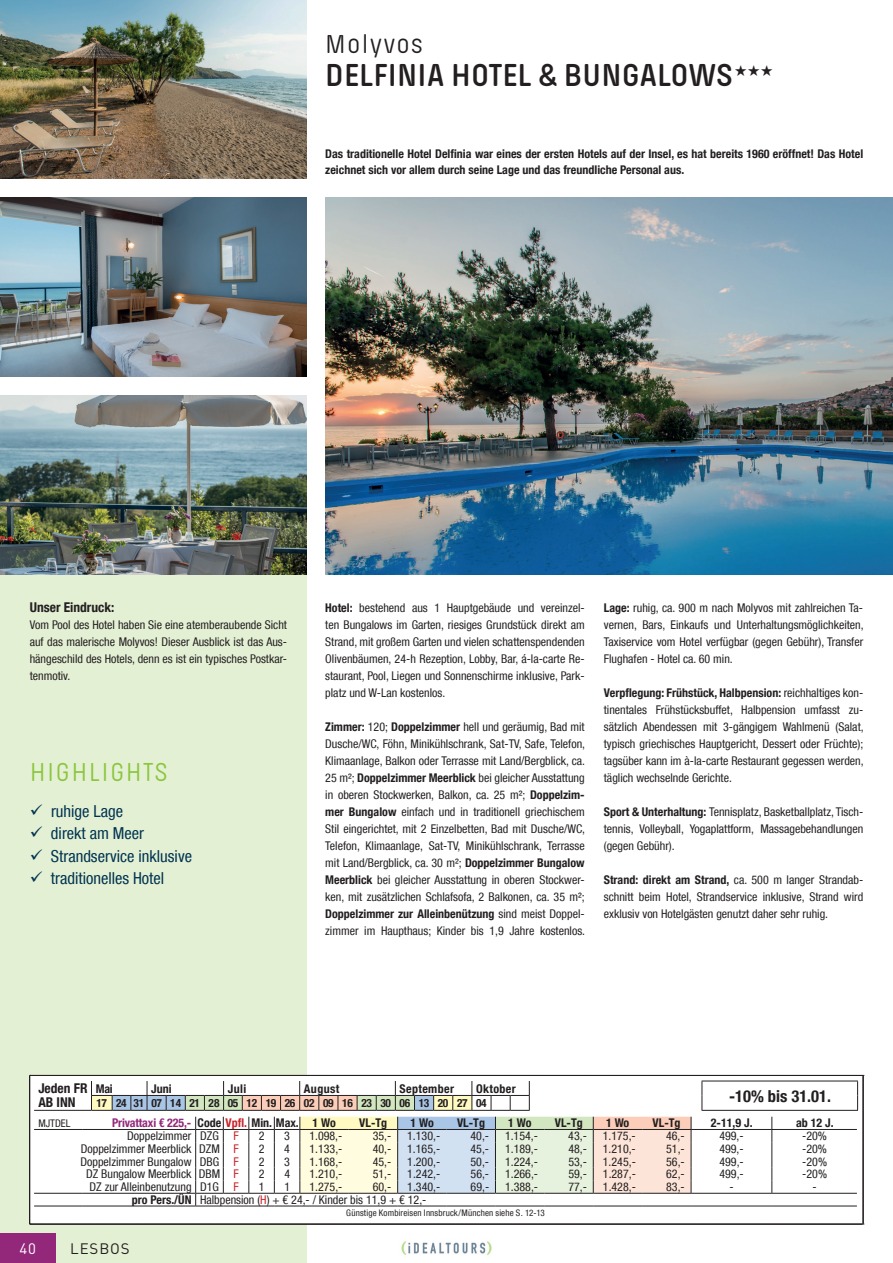
<style>
.page{position:relative;width:893px;height:1263px;background:#fff}
.page>*{position:absolute;margin:0;border:0;box-sizing:border-box;transform-origin:0 0}
.t1{font:600 33px "Pilcrow Soft";letter-spacing:.005em;color:#231f20}
.t2{font:27px "Pilcrow Soft";letter-spacing:.05em;color:#8bc63e}
.t3{font:27px "Pilcrow Soft";letter-spacing:.045em;color:#231f20}
.t4{font:condensed 16.5px/22.5px "Helvetica Neue LT Com";color:#013451}
.t5{font:700 condensed 16.5px "Helvetica Neue LT Com";color:#231f20}
.t6{font:15px "DINOT";letter-spacing:.06em;color:#231f20}
.t7{font:15px "DINOT";color:#fff}
.t8{font:700 condensed 13.5px/14.2px "Helvetica Neue LT Com";color:#231f20}
.t9{font:condensed 12px/17px "Helvetica Neue LT Com";color:#231f20;text-align:justify}
.t10{font:700 condensed 12px/15.8px "Helvetica Neue LT Com";color:#231f20}
.t11{font:700 condensed 12px "Helvetica Neue LT Com";letter-spacing:-.01em;color:#93287b}
.t12{font:700 condensed 12px "Helvetica Neue LT Com";letter-spacing:.03em;color:#231f20}
.t13{font:700 condensed 11.4px "Helvetica Neue LT Com";letter-spacing:-.04em;color:#231f20}
.t14{font:condensed 10.5px "Helvetica Neue LT Com";color:#231f20}
.t15{font:condensed 9px "Helvetica Neue LT Com";letter-spacing:.015em;color:#231f20}
.s1{font-weight:700}
.s2{color:#231f20}
.s3{color:#c8242b}
</style>
<div class="page">
<div style="left:0;top:574px;width:306px;height:689px;background:#e4f0d4"></div>
<img style="left:401px;top:1241px;width:91px;height:14px">
<div style="left:0;top:1233px;width:55px;height:30px;background:#93287b"></div>
<svg style="left:30px;top:1075px;width:834px;height:150px"></svg>
<img style="left:0;top:0;width:306px;height:179px">
<img style="left:325px;top:198px;width:568px;height:376px">
<img style="left:0;top:395px;width:306px;height:179px">
<img style="left:0;top:198px;width:306px;height:178px">
<h2 class="t3" style="left:325px;top:31px;width:99px">Molyvos</h2>
<h1 class="t1" style="left:325px;top:59px;width:409px">DELFINIA HOTEL &amp; BUNGALOWS</h1>
<p class="t10" style="left:325px;top:146px;width:539px">Das traditionelle Hotel Delfinia war eines der ersten Hotels auf der Insel, es hat bereits 1960 eröffnet! Das Hotel zeichnet sich vor allem durch seine Lage und das freundliche Personal aus.</p>
<p class="t8" style="left:30px;top:600px;width:86px">Unser Eindruck:</p>
<p class="t9" style="left:30px;top:616px;width:259px">Vom Pool des Hotel haben Sie eine atemberaubende Sicht auf das malerische Molyvos! Dieser Ausblick ist das Aus&shy;hängeschild des Hotels, denn es ist ein typisches Postkar&shy;tenmotiv.</p>
<h2 class="t2" style="left:30px;top:759px;width:139px">HIGHLIGHTS</h2>
<h3 class="t4" style="left:51px;top:799px;width:143px">ruhige Lage<br>direkt am Meer<br>Strandservice inklusive traditionelles Hotel</h3>
<p class="t9" style="left:325px;top:599px;width:261px"><span class="s1">Hotel:</span> bestehend aus 1 Hauptgebäude und vereinzel&shy;ten Bungalows im Garten, riesiges Grundstück direkt am Strand, mit großem Garten und vielen schattenspendenden Olivenbäumen, 24-h Rezeption, Lobby, Bar, á-la-carte Re&shy;staurant, Pool, Liegen und Sonnenschirme inklusive, Park&shy;platz und W-Lan kostenlos.</p>
<p class="t9" style="left:325px;top:718px;width:261px"><span class="s1">Zimmer:</span> 120; <span class="s1">Doppelzimmer</span> hell und geräumig, Bad mit Dusche/WC, Föhn, Minikühlschrank, Sat-TV, Safe, Telefon, Klimaanlage, Balkon oder Terrasse mit Land/Bergblick, ca.<br>25 m²; <span class="s1">Doppelzimmer Meerblick</span> bei gleicher Ausstattung in oberen Stockwerken, Balkon, ca. 25 m²; <span class="s1">Doppelzim&shy;mer Bungalow</span> einfach und in traditionell griechischem Stil eingerichtet, mit 2 Einzelbetten, Bad mit Dusche/WC, Telefon, Klimaanlage, Sat-TV, Minikühlschrank, Terrasse mit Land/Bergblick, ca. 30 m²; <span class="s1">Doppelzimmer Bungalow Meerblick</span> bei gleicher Ausstattung in oberen Stockwer&shy;ken, mit zusätzlichen Schlafsofa, 2 Balkonen, ca. 35 m²; <span class="s1">Doppelzimmer zur Alleinbenützung</span> sind meist Doppel&shy;zimmer im Haupthaus; Kinder bis 1,9 Jahre kostenlos.</p>
<p class="t9" style="left:604px;top:599px;width:261px"><span class="s1">Lage:</span> ruhig, ca. 900 m nach Molyvos mit zahlreichen Ta&shy;vernen, Bars, Einkaufs und Unterhaltungsmöglichkeiten, Taxiservice vom Hotel verfügbar (gegen Gebühr), Transfer Flughafen - Hotel ca. 60 min.</p>
<p class="t9" style="left:604px;top:684px;width:261px"><span class="s1">Verpflegung: Frühstück, Halbpension:</span> reichhaltiges kon&shy;tinentales Frühstücksbuffet, Halbpension umfasst zu&shy;sätzlich Abendessen mit 3-gängigem Wahlmenü (Salat, typisch griechisches Hauptgericht, Dessert oder Früchte); tagsüber kann im à-la-carte Restaurant gegessen werden, täglich wechselnde Gerichte.</p>
<p class="t9" style="left:604px;top:803px;width:261px"><span class="s1">Sport &amp; Unterhaltung:</span> Tennisplatz, Basketballplatz, Tisch&shy;tennis, Volleyball, Yogaplattform, Massagebehandlungen (gegen Gebühr).</p>
<p class="t9" style="left:604px;top:871px;width:261px"><span class="s1">Strand: direkt am Strand,</span> ca. 500 m langer Strandab&shy;schnitt beim Hotel, Strandservice inklusive, Strand wird exklusiv von Hotelgästen genutzt daher sehr ruhig.</p>
<p class="t8" style="left:38px;top:1081px;width:51px">Jeden FR<br>AB INN</p>
<p class="t10" style="left:96px;top:1080px;width:19px">Mai</p>
<p class="t10" style="left:151px;top:1080px;width:22px">Juni</p>
<p class="t10" style="left:228px;top:1080px;width:20px">Juli</p>
<p class="t10" style="left:304px;top:1080px;width:37px">August</p>
<p class="t12" style="left:400px;top:1081px;width:56px">September</p>
<p class="t12" style="left:476px;top:1081px;width:41px">Oktober</p>
<p class="t13" style="left:97px;top:1096px;width:392px">17 24 31 07 14 21 28 05 12 19 26 02 09 16 23 30 06 13 20 27 04</p>
<h3 class="t5" style="left:729px;top:1086px;width:103px">-10% bis 31.01.</h3>
<p class="t14" style="left:38px;top:1117px;width:34px">MJTDEL</p>
<p class="t11" style="left:112px;top:1116px;width:225px">Privattaxi € 225,- <span class="s2">Code</span> <span class="s3">Vpfl.</span> <span class="s2">Min. Max. 1 Wo</span></p>
<p class="t10" style="left:359px;top:1115px;width:29px">VL-Tg</p>
<p class="t10" style="left:410px;top:1115px;width:25px">1 Wo</p>
<p class="t10" style="left:457px;top:1115px;width:29px">VL-Tg</p>
<p class="t10" style="left:508px;top:1115px;width:25px">1 Wo</p>
<p class="t10" style="left:555px;top:1115px;width:29px">VL-Tg</p>
<p class="t10" style="left:606px;top:1115px;width:25px">1 Wo</p>
<p class="t10" style="left:653px;top:1115px;width:29px">VL-Tg</p>
<p class="t10" style="left:711px;top:1115px;width:43px">2-11,9 J.</p>
<p class="t10" style="left:796px;top:1115px;width:39px">ab 12 J.</p>
<p class="t9" style="left:127px;top:1127px;width:113px">Doppelzimmer DZG <span class="s3">F</span></p>
<p class="t9" style="left:259px;top:1127px;width:7px">2</p>
<p class="t9" style="left:284px;top:1127px;width:7px">3</p>
<p class="t9" style="left:309px;top:1127px;width:35px">1.098,-</p>
<p class="t9" style="left:373px;top:1127px;width:20px">35,-</p>
<p class="t9" style="left:407px;top:1127px;width:35px">1.130,-</p>
<p class="t9" style="left:470px;top:1127px;width:20px">40,-</p>
<p class="t9" style="left:505px;top:1127px;width:35px">1.154,-</p>
<p class="t9" style="left:568px;top:1127px;width:20px">43,-</p>
<p class="t9" style="left:603px;top:1127px;width:35px">1.175,-</p>
<p class="t9" style="left:666px;top:1127px;width:20px">46,-</p>
<p class="t9" style="left:719px;top:1127px;width:26px">499,-</p>
<p class="t9" style="left:802px;top:1127px;width:26px">-20%</p>
<p class="t9" style="left:81px;top:1140px;width:159px">Doppelzimmer Meerblick DZM <span class="s3">F</span></p>
<p class="t9" style="left:259px;top:1140px;width:7px">2</p>
<p class="t9" style="left:284px;top:1140px;width:7px">4</p>
<p class="t9" style="left:309px;top:1140px;width:35px">1.133,-</p>
<p class="t9" style="left:373px;top:1140px;width:20px">40,-</p>
<p class="t9" style="left:407px;top:1140px;width:35px">1.165,-</p>
<p class="t9" style="left:470px;top:1140px;width:20px">45,-</p>
<p class="t9" style="left:505px;top:1140px;width:35px">1.189,-</p>
<p class="t9" style="left:568px;top:1140px;width:20px">48,-</p>
<p class="t9" style="left:603px;top:1140px;width:35px">1.210,-</p>
<p class="t9" style="left:666px;top:1140px;width:20px">51,-</p>
<p class="t9" style="left:719px;top:1140px;width:26px">499,-</p>
<p class="t9" style="left:802px;top:1140px;width:26px">-20%</p>
<p class="t9" style="left:81px;top:1153px;width:160px">Doppelzimmer Bungalow DBG <span class="s3">F</span></p>
<p class="t9" style="left:259px;top:1153px;width:7px">2</p>
<p class="t9" style="left:284px;top:1153px;width:7px">3</p>
<p class="t9" style="left:309px;top:1153px;width:35px">1.168,-</p>
<p class="t9" style="left:373px;top:1153px;width:20px">45,-</p>
<p class="t9" style="left:407px;top:1153px;width:35px">1.200,-</p>
<p class="t9" style="left:471px;top:1153px;width:20px">50,-</p>
<p class="t9" style="left:505px;top:1153px;width:35px">1.224,-</p>
<p class="t9" style="left:568px;top:1153px;width:20px">53,-</p>
<p class="t9" style="left:603px;top:1153px;width:35px">1.245,-</p>
<p class="t9" style="left:666px;top:1153px;width:20px">56,-</p>
<p class="t9" style="left:719px;top:1153px;width:26px">499,-</p>
<p class="t9" style="left:802px;top:1153px;width:26px">-20%</p>
<p class="t9" style="left:86px;top:1165px;width:154px">DZ Bungalow Meerblick DBM <span class="s3">F</span></p>
<p class="t9" style="left:259px;top:1165px;width:7px">2</p>
<p class="t9" style="left:284px;top:1165px;width:7px">4</p>
<p class="t9" style="left:309px;top:1165px;width:35px">1.210,-</p>
<p class="t9" style="left:373px;top:1165px;width:20px">51,-</p>
<p class="t9" style="left:407px;top:1165px;width:35px">1.242,-</p>
<p class="t9" style="left:471px;top:1165px;width:20px">56,-</p>
<p class="t9" style="left:505px;top:1165px;width:35px">1.266,-</p>
<p class="t9" style="left:568px;top:1165px;width:20px">59,-</p>
<p class="t9" style="left:603px;top:1165px;width:35px">1.287,-</p>
<p class="t9" style="left:666px;top:1165px;width:20px">62,-</p>
<p class="t9" style="left:719px;top:1165px;width:26px">499,-</p>
<p class="t9" style="left:802px;top:1165px;width:26px">-20%</p>
<p class="t9" style="left:90px;top:1178px;width:151px">DZ zur Alleinbenutzung D1G <span class="s3">F</span></p>
<p class="t9" style="left:259px;top:1178px;width:7px">1</p>
<p class="t9" style="left:284px;top:1178px;width:7px">1</p>
<p class="t9" style="left:309px;top:1178px;width:35px">1.275,-</p>
<p class="t9" style="left:373px;top:1178px;width:20px">60,-</p>
<p class="t9" style="left:407px;top:1178px;width:35px">1.340,-</p>
<p class="t9" style="left:471px;top:1178px;width:20px">69,-</p>
<p class="t9" style="left:505px;top:1178px;width:35px">1.388,-</p>
<p class="t9" style="left:568px;top:1178px;width:20px">77,-</p>
<p class="t9" style="left:603px;top:1178px;width:35px">1.428,-</p>
<p class="t9" style="left:666px;top:1178px;width:20px">83,-</p>
<p class="t9" style="left:729px;top:1178px;width:6px">-</p>
<p class="t9" style="left:813px;top:1178px;width:6px">-</p>
<p class="t9" style="left:132px;top:1191px;width:296px"><span class="s1">pro Pers./ÜN</span> Halbpension (<span class="s3">H</span>) + € 24,- / Kinder bis 11,9 + € 12,-</p>
<p class="t15" style="left:346px;top:1207px;width:200px">Günstige Kombireisen Innsbruck/München siehe S. 12-13</p>
<p class="t7" style="left:19px;top:1237px;width:18px">40</p>
<p class="t6" style="left:70px;top:1237px;width:61px">LESBOS</p>
</div>
